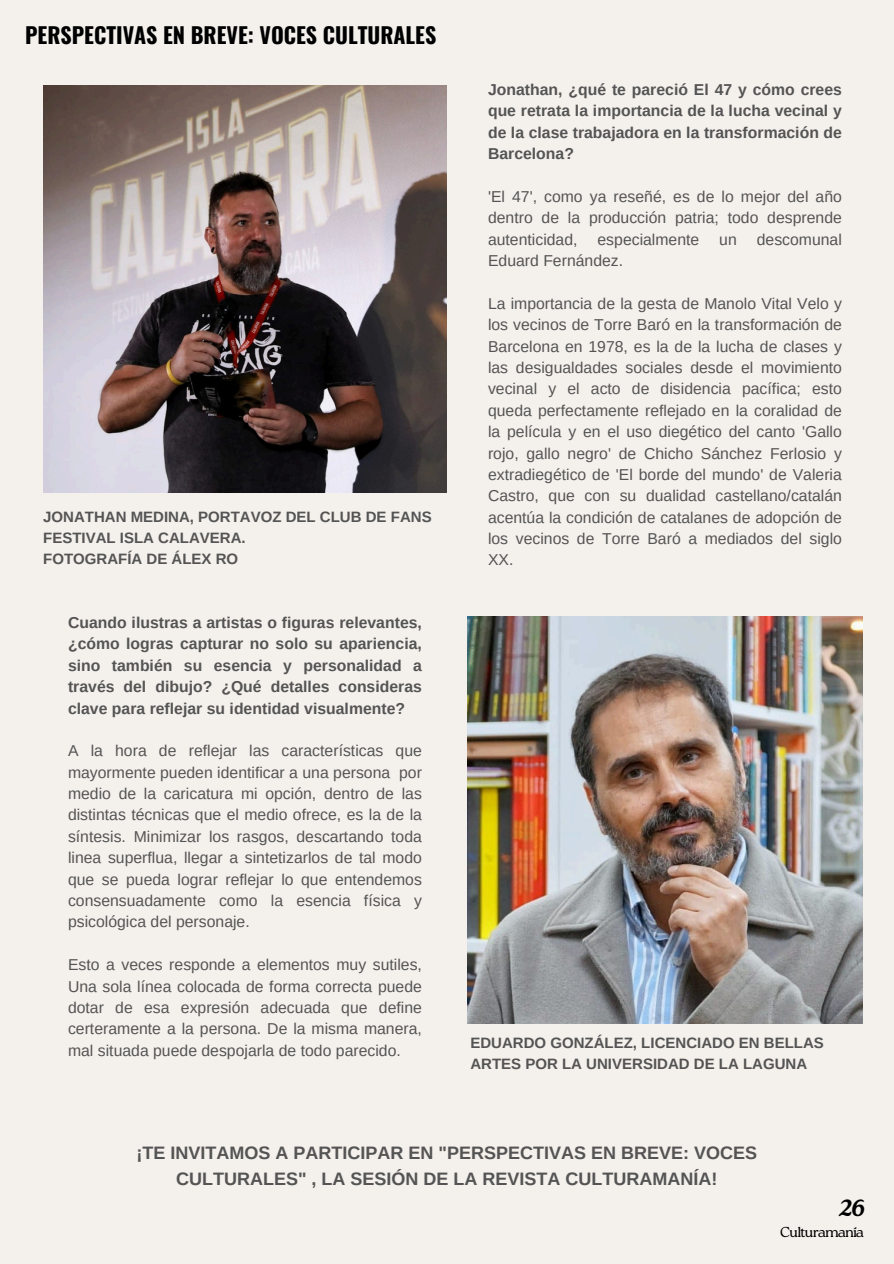
<style>
.page{position:relative;width:894px;height:1264px;background:#fff}
.page>*{position:absolute;margin:0;border:0;box-sizing:border-box;transform-origin:0 0}
.t1{font:italic 700 23.4px "Roca Two";color:#000}
.t2{font:700 21.9px "Oswald";color:#000001}
.t3{font:700 18px/25.8px "Arimo";color:#545454;text-align:center}
.t4{font:15.75px/21.3px "Arimo";color:#545454;text-align:justify}
.t5{font:700 15.75px/21.3px "Arimo";color:#545454;text-align:justify}
.t6{font:700 15px/21.3px "Arimo";color:#545454}
.t7{font:300 14.4px "Roca Two";letter-spacing:-.065em;color:#000}
</style>
<div class="page">
<div style="left:0;top:0;width:893px;height:1263px;background:#f4f1ec"></div>
<img style="left:43px;top:85px;width:403px;height:408px">
<img style="left:467px;top:616px;width:395px;height:407px">
<p class="t2" style="left:25px;top:18px;width:412px">PERSPECTIVAS EN BREVE: VOCES CULTURALES</p>
<h4 class="t6" style="left:43px;top:506px;width:390px">JONATHAN MEDINA, PORTAVOZ DEL CLUB DE FANS<br>FESTIVAL ISLA CALAVERA.<br>FOTOGRAFÍA DE ÁLEX RO</h4>
<h3 class="t5" style="left:68px;top:612px;width:355px">Cuando ilustras a artistas o figuras relevantes, ¿cómo logras capturar no solo su apariencia, sino también su esencia y personalidad a través del dibujo? ¿Qué detalles consideras clave para reflejar su identidad visualmente?</h3>
<h2 class="t4" style="left:68px;top:740px;width:355px">A la hora de reflejar las características que mayormente pueden identificar a una persona por medio de la caricatura mi opción, dentro de las distintas técnicas que el medio ofrece, es la de la síntesis. Minimizar los rasgos, descartando toda linea superflua, llegar a sintetizarlos de tal modo que se pueda lograr reflejar lo que entendemos consensuadamente como la esencia física y psicológica del personaje.</h2>
<p class="t4" style="left:68px;top:954px;width:355px">Esto a veces responde a elementos muy sutiles, Una sola línea colocada de forma correcta puede dotar de esa expresión adecuada que define certeramente a la persona. De la misma manera, mal situada puede despojarla de todo parecido.</p>
<h3 class="t5" style="left:488px;top:79px;width:355px">Jonathan, ¿qué te pareció El 47 y cómo crees que retrata la importancia de la lucha vecinal y de la clase trabajadora en la transformación de Barcelona?</h3>
<h4 class="t4" style="left:488px;top:186px;width:355px">'El 47', como ya reseñé, es de lo mejor del año dentro de la producción patria; todo desprende autenticidad,</h4>
<h4 class="t4" style="left:597px;top:228px;width:103px">especialmente</h4>
<h4 class="t4" style="left:719px;top:228px;width:19px">un</h4>
<h4 class="t4" style="left:756px;top:228px;width:87px">descomunal</h4>
<h4 class="t4" style="left:488px;top:250px;width:137px">Eduard Fernández.</h4>
<p class="t4" style="left:488px;top:293px;width:355px">La importancia de la gesta de Manolo Vital Velo y los vecinos de Torre Baró en la transformación de Barcelona en 1978, es la de la lucha de clases y las desigualdades sociales desde el movimiento vecinal y el acto de disidencia pacífica; esto queda perfectamente reflejado en la coralidad de la película y en el uso diegético del canto 'Gallo rojo, gallo negro' de Chicho Sánchez Ferlosio y extradiegético de 'El borde del mundo' de Valeria Castro, que con su dualidad castellano/catalán acentúa la condición de catalanes de adopción de los vecinos de Torre Baró a mediados del siglo XX.</p>
<p class="t6" style="left:470px;top:1031px;width:355px">EDUARDO GONZÁLEZ, LICENCIADO EN BELLAS<br>ARTES POR LA UNIVERSIDAD DE LA LAGUNA</p>
<p class="t3" style="left:136px;top:1139px;width:621px">¡TE INVITAMOS A PARTICIPAR EN "PERSPECTIVAS EN BREVE: VOCES<br>CULTURALES" , LA SESIÓN DE LA REVISTA CULTURAMANÍA!</p>
<p class="t1" style="left:838px;top:1194px;width:28px">26</p>
<p class="t7" style="left:780px;top:1223px;width:85px">Culturamanía</p>
</div>
